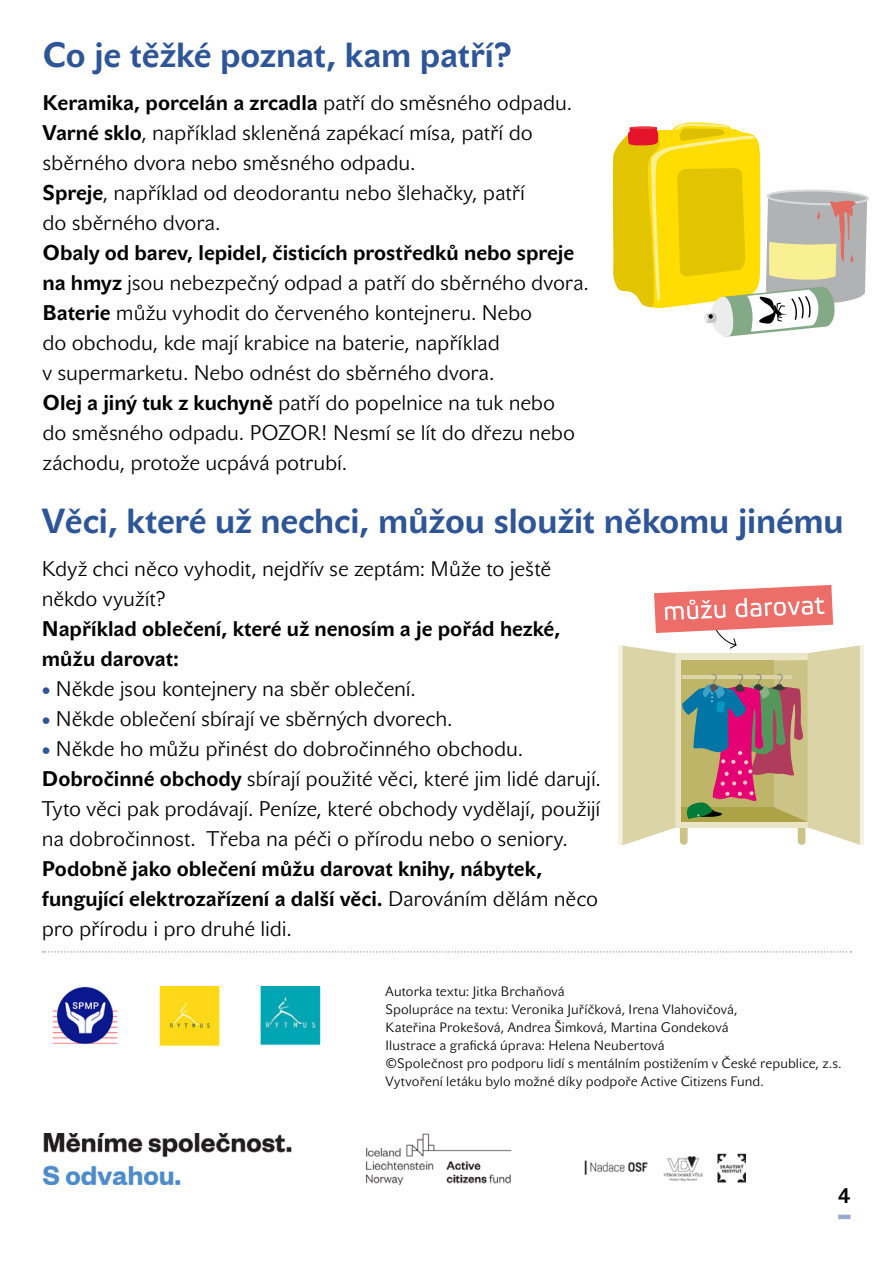
<style>
.page{position:relative;width:893px;height:1263px;background:#fff}
.page>*{position:absolute;margin:0;border:0;box-sizing:border-box;transform-origin:0 0}
.nadpis_A{font:700 34.5px "John Sans Text Pro";color:#2e5597}
.text_zaklad{font:21px/30px "John Sans Lite Pro";letter-spacing:-.005em;color:#000}
.text_zaklad-2{font:700 21px/30px "John Sans Text Pro";color:#000}
.text_zaklad-3{font:13.5px/18px "John Sans Lite Pro";letter-spacing:.01em;color:#000}
.s1{font-family:"John Sans Lite Pro";font-weight:400}
.s2{font-family:"John Sans Text Pro";font-weight:700}
.s3{color:#2e5597}
</style>
<div class="page">
<hr style="left:838px;top:1215px;width:12px;height:4px;background:#97aacb">
<img style="left:52px;top:987px;width:66px;height:58px">
<img style="left:260px;top:987px;width:61px;height:59px">
<img style="left:159px;top:987px;width:61px;height:60px">
<svg style="left:43px;top:951px;width:808px;height:2px"></svg>
<hr style="left:860px;top:645px;width:4px;height:200px;background:#f5f2e3">
<hr style="left:618px;top:645px;width:4px;height:200px;background:#f5f2e3">
<svg style="left:622px;top:585px;width:238px;height:260px"></svg>
<svg style="left:612px;top:122px;width:257px;height:215px"></svg>
<img style="left:44px;top:1133px;width:701px;height:52px">
<p class="nadpis_A" style="left:43px;top:35px;width:470px">Co je těžké poznat, kam patří?</p>
<p class="text_zaklad-2" style="left:43px;top:88px;width:531px">Keramika, porcelán a zrcadla <span class="s1">patří do směsného odpadu.</span></p>
<p class="text_zaklad" style="left:43px;top:117px;width:492px"><span class="s2">Varné sklo</span>, například skleněná zapékací mísa, patří do sběrného dvora nebo směsného odpadu.</p>
<p class="text_zaklad" style="left:43px;top:177px;width:484px"><span class="s2">Spreje</span>, například od deodorantu nebo šlehačky, patří do sběrného dvora.</p>
<p class="text_zaklad-2" style="left:43px;top:238px;width:548px">Obaly od barev, lepidel, čisticích prostředků nebo spreje na hmyz <span class="s1">jsou nebezpečný odpad a patří do sběrného dvora.</span></p>
<p class="text_zaklad" style="left:43px;top:297px;width:491px"><span class="s2">Baterie</span> můžu vyhodit do červeného kontejneru. Nebo do obchodu, kde mají krabice na baterie, například<br>v supermarketu. Nebo odnést do sběrného dvora.</p>
<p class="text_zaklad" style="left:43px;top:387px;width:534px"><span class="s2">Olej a jiný tuk z kuchyně</span> patří do popelnice na tuk nebo do směsného odpadu. POZOR! Nesmí se lít do dřezu nebo záchodu, protože ucpává potrubí.</p>
<p class="nadpis_A" style="left:42px;top:501px;width:803px">Věci, které už nechci, můžou sloužit někomu jinému</p>
<p class="text_zaklad" style="left:42px;top:554px;width:511px">Když chci něco vyhodit, nejdřív se zeptám: Může to ještě někdo využít?</p>
<p class="text_zaklad-2" style="left:42px;top:614px;width:520px">Například oblečení, které už nenosím a je pořád hezké, můžu darovat:</p>
<p class="text_zaklad" style="left:42px;top:674px;width:376px"><span class="s3">•</span> Někde jsou kontejnery na sběr oblečení.</p>
<p class="text_zaklad" style="left:42px;top:704px;width:412px"><span class="s3">•</span> Někde oblečení sbírají ve sběrných dvorech.</p>
<p class="text_zaklad" style="left:42px;top:734px;width:483px"><span class="s3">•</span> Někde ho můžu přinést do dobročinného obchodu.</p>
<p class="text_zaklad" style="left:42px;top:764px;width:561px;text-align:justify"><span class="s2">Dobročinné obchody</span> sbírají použité věci, které jim lidé darují.<br>Tyto věci pak prodávají. Peníze, které obchody vydělají, použijí na dobročinnost. Třeba na péči o přírodu nebo o seniory.</p>
<p class="text_zaklad-2" style="left:42px;top:854px;width:558px">Podobně jako oblečení můžu darovat knihy, nábytek, fungující elektrozařízení a další věci. <span class="s1">Darováním dělám něco pro přírodu i pro druhé lidi.</span></p>
<p class="text_zaklad-3" style="left:386px;top:982px;width:181px">Autorka textu: Jitka Brchaňová</p>
<p class="text_zaklad-3" style="left:386px;top:1000px;width:354px">Spolupráce na textu: Veronika Juříčková, Irena Vlahovičová,<br>Kateřina Prokešová, Andrea Šimková, Martina Gondeková</p>
<p class="text_zaklad-3" style="left:386px;top:1036px;width:281px">Ilustrace a grafická úprava: Helena Neubertová</p>
<p class="text_zaklad-3" style="left:386px;top:1054px;width:458px">©Společnost pro podporu lidí s mentálním postižením v České republice, z.s.</p>
<p class="text_zaklad-3" style="left:386px;top:1072px;width:380px">Vytvoření letáku bylo možné díky podpoře Active Citizens Fund.</p>
<p class="text_zaklad-2" style="left:838px;top:1181px;width:14px">4</p>
</div>
